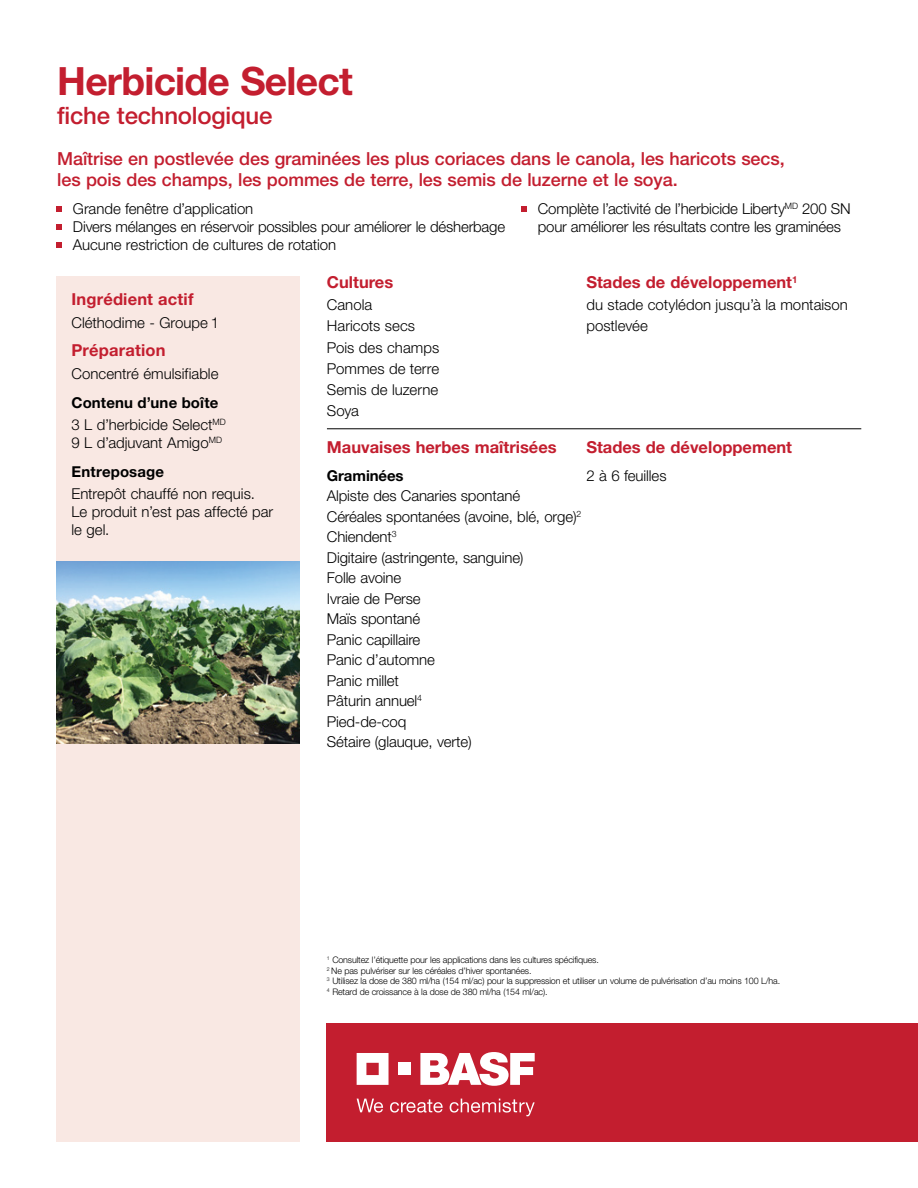
<style>
.page{position:relative;width:918px;height:1188px;background:#fff}
.page>*{position:absolute;margin:0;border:0;box-sizing:border-box;transform-origin:0 0}
.t1{font:700 39px "Helvetica Neue LT Std";letter-spacing:-.02em;color:#c31e2f}
.t2{font:500 24px "Helvetica Neue LT Std";letter-spacing:-.01em;color:#c31e2f}
.t3{font:500 18px/21px "Helvetica Neue LT Std";letter-spacing:-.005em;color:#c31e2f}
.t4{font:700 16.5px "Helvetica Neue LT Std";color:#c31e2f}
.t5{font:300 15px/20.5px "Helvetica Neue LT Std";letter-spacing:-.01em;color:#000}
.t6{font:700 15px "Helvetica Neue LT Std";letter-spacing:-.005em;color:#000}
.t7{font:300 9px/10.5px "Helvetica Neue LT Std";letter-spacing:-.015em;color:#000}
.s1{font-weight:700}
</style>
<div class="page">
<div style="left:57px;top:277px;width:243px;height:865px;background:#f9e8e3"></div>
<hr style="left:327px;top:428px;width:534px;height:1px;background:#000">
<div style="left:327px;top:1023px;width:591px;height:119px;background:#c31e2f"></div>
<svg style="left:357px;top:1053px;width:32px;height:32px"></svg>
<div style="left:398px;top:1063px;width:13px;height:12px;background:#fff"></div>
<svg style="left:420px;top:1052px;width:115px;height:34px"></svg>
<svg style="left:357px;top:1099px;width:26px;height:14px"></svg>
<svg style="left:390px;top:1099px;width:53px;height:14px"></svg>
<svg style="left:450px;top:1099px;width:85px;height:17px"></svg>
<svg style="left:57px;top:206px;width:5px;height:6px"></svg>
<svg style="left:57px;top:224px;width:5px;height:6px"></svg>
<svg style="left:57px;top:242px;width:5px;height:6px"></svg>
<svg style="left:522px;top:206px;width:5px;height:6px"></svg>
<img style="left:57px;top:561px;width:243px;height:182px">
<h1 class="t1" style="left:57px;top:57px;width:297px">Herbicide Select</h1>
<h2 class="t2" style="left:57px;top:101px;width:217px">fiche technologique</h2>
<p class="t3" style="left:57px;top:147px;width:729px">Maîtrise en postlevée des graminées les plus coriaces dans le canola, les haricots secs, les pois des champs, les pommes de terre, les semis de luzerne et le soya.</p>
<p class="t5" style="left:73px;top:199px;width:434px;line-height:18px">Grande fenêtre d’application<br>Divers mélanges en réservoir possibles pour améliorer le désherbage<br>Aucune restriction de cultures de rotation</p>
<p class="t5" style="left:538px;top:199px;width:314px;line-height:18px">Complète l’activité de l’herbicide Liberty<sup>MD</sup> 200 SN pour améliorer les résultats contre les graminées</p>
<p class="t4" style="left:72px;top:289px;width:124px">Ingrédient actif</p>
<p class="t5" style="left:72px;top:312px;width:149px">Cléthodime - Groupe 1</p>
<p class="t4" style="left:72px;top:340px;width:96px">Préparation</p>
<p class="t5" style="left:72px;top:363px;width:149px">Concentré émulsifiable</p>
<p class="t5" style="left:72px;top:391px;width:156px;line-height:22.4px"><span class="s1">Contenu d’une boîte<br></span>3 L d’herbicide Select<sup>MD</sup></p>
<p class="t5" style="left:72px;top:428px;width:152px;line-height:28.8px">9 L d’adjuvant Amigo<sup>MD<br></sup><span class="s1">Entreposage</span></p>
<p class="t5" style="left:72px;top:484px;width:203px;line-height:18px">Entrepôt chauffé non requis.<br>Le produit n’est pas affecté par le gel.</p>
<p class="t4" style="left:327px;top:272px;width:68px">Cultures</p>
<p class="t4" style="left:586px;top:272px;width:212px">Stades de développement<sup>1</sup></p>
<p class="t5" style="left:327px;top:294px;width:47px">Canola</p>
<p class="t5" style="left:586px;top:294px;width:263px">du stade cotylédon jusqu’à la montaison</p>
<p class="t5" style="left:327px;top:316px;width:90px">Haricots secs</p>
<p class="t5" style="left:586px;top:316px;width:63px">postlevée</p>
<p class="t5" style="left:327px;top:336px;width:114px;line-height:21.3px;text-align:justify">Pois des champs Pommes de terre Semis de luzerne Soya</p>
<p class="t4" style="left:327px;top:437px;width:231px">Mauvaises herbes maîtrisées</p>
<p class="t4" style="left:586px;top:437px;width:207px">Stades de développement</p>
<p class="t6" style="left:327px;top:466px;width:78px">Graminées</p>
<p class="t5" style="left:586px;top:465px;width:82px">2 à 6 feuilles</p>
<p class="t5" style="left:327px;top:485px;width:256px">Alpiste des Canaries spontané<br>Céréales spontanées (avoine, blé, orge)<sup>2<br></sup>Chiendent<sup>3<br></sup>Digitaire (astringente, sanguine)<br>Folle avoine<br>Ivraie de Perse<br>Maïs spontané<br>Panic capillaire<br>Panic d’automne<br>Panic millet<br>Pâturin annuel<sup>4<br></sup>Pied-de-coq<br>Sétaire (glauque, verte)</p>
<p class="t7" style="left:327px;top:955px;width:455px"><sup>1</sup> Consultez l’étiquette pour les applications dans les cultures spécifiques.<br><sup>2</sup> Ne pas pulvériser sur les céréales d’hiver spontanées.<br><sup>3</sup> Utilisez la dose de 380 ml/ha (154 ml/ac) pour la suppression et utiliser un volume de pulvérisation d’au moins 100 L/ha.<br><sup>4</sup> Retard de croissance à la dose de 380 ml/ha (154 ml/ac).</p>
</div>
